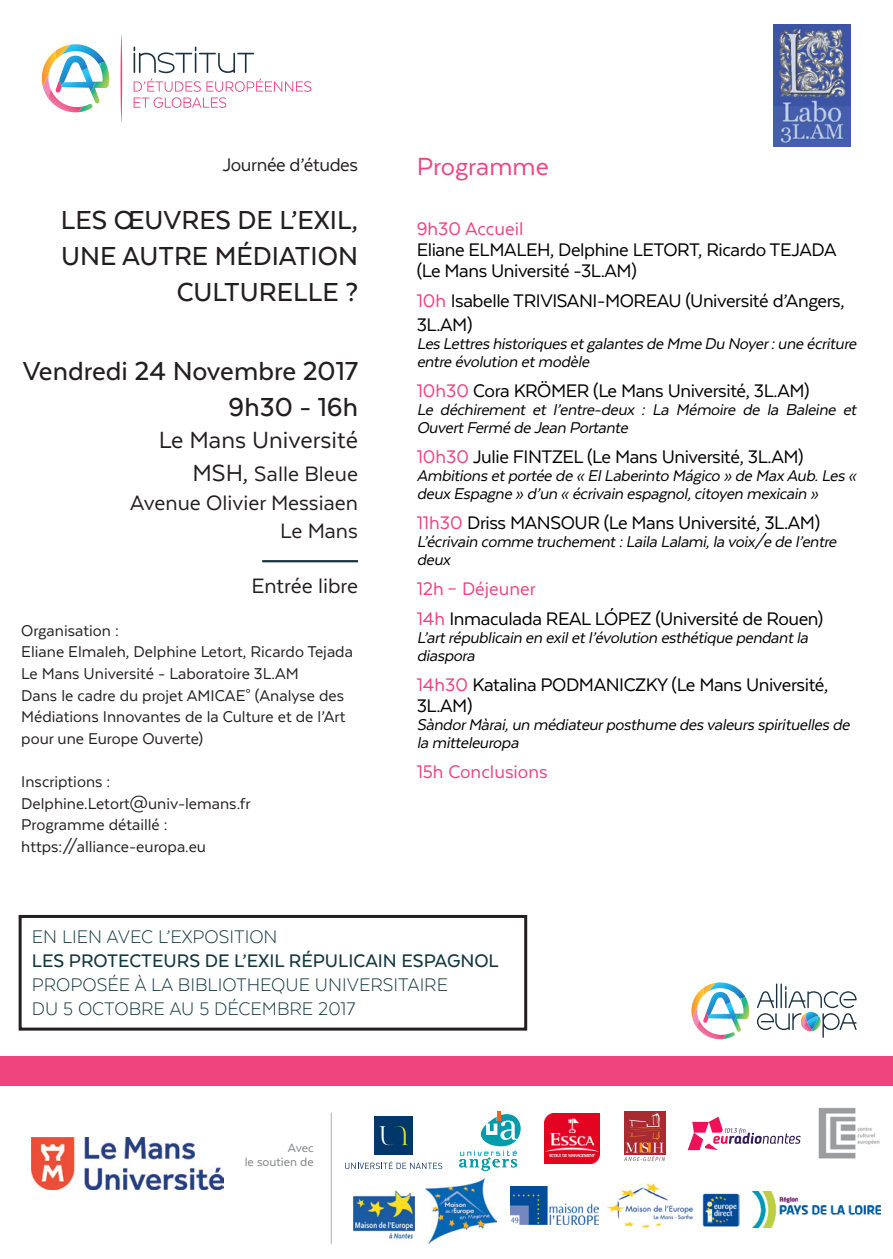
<style>
.page{position:relative;width:893px;height:1259px;background:#fff}
.page>*{position:absolute;margin:0;border:0;box-sizing:border-box;transform-origin:0 0}
.t1{font:500 30px/36px "Texta";color:#231f20;text-align:right}
.t2{font:28.5px "Texta";color:#ef447d}
.t3{font:27px "Texta";color:#231f20}
.t4{font:24px "Texta";color:#231f20}
.t5{font:21px/21px "Texta";letter-spacing:-.02em;color:#000001}
.t6{font:300 21px "Texta";color:#143941}
.t7{font:500 21px "Texta";color:#143941}
.t8{font:21px "Texta";color:#ef447d}
.t9{font:21px "Texta";letter-spacing:-.02em;color:#231f20}
.t10{font:italic 18px/18px "Texta";color:#000001}
.t11{font:18px/21.6px "Texta";color:#231f20}
.t12{font:13.8px "Texta";color:#808285}
.s1{font-size:27px}
.s2{color:#ef447d}
</style>
<div class="page">
<div style="left:0;top:1055px;width:893px;height:30px;background:#ef447d"></div>
<hr style="left:331px;top:1112px;width:1px;height:131px;background:#bcbdc0">
<svg style="left:345px;top:1161px;width:97px;height:8px"></svg>
<div style="left:374px;top:1116px;width:39px;height:39px;background:#013769"></div>
<svg style="left:379px;top:1126px;width:29px;height:19px"></svg>
<svg style="left:757px;top:983px;width:100px;height:54px"></svg>
<svg style="left:691px;top:982px;width:58px;height:57px"></svg>
<svg style="left:121px;top:35px;width:1px;height:87px"></svg>
<svg style="left:134px;top:47px;width:177px;height:61px"></svg>
<svg style="left:42px;top:44px;width:67px;height:68px"></svg>
<img style="left:606px;top:1183px;width:133px;height:46px">
<img style="left:353px;top:1190px;width:61px;height:49px">
<img style="left:511px;top:1186px;width:88px;height:38px">
<img style="left:425px;top:1178px;width:72px;height:65px">
<img style="left:818px;top:1107px;width:62px;height:52px">
<svg style="left:459px;top:1111px;width:62px;height:60px"></svg>
<svg style="left:688px;top:1116px;width:113px;height:34px"></svg>
<img style="left:32px;top:1137px;width:191px;height:52px">
<div style="left:624px;top:1110px;width:42px;height:44px;background:#a72b30"></div>
<svg style="left:624px;top:1113px;width:41px;height:48px"></svg>
<img style="left:752px;top:1191px;width:129px;height:36px">
<img style="left:545px;top:1113px;width:55px;height:50px">
<img style="left:773px;top:25px;width:78px;height:122px">
<div style="left:19px;top:915px;width:508px;height:115px;border:3px solid #231f20"></div>
<p class="t9" style="left:222px;top:154px;width:137px">Journée d’études</p>
<p class="t1" style="left:61px;top:201px;width:299px">LES ŒUVRES DE L’EXIL,</p>
<p class="t1" style="left:61px;top:237px;width:298px">UNE AUTRE MÉDIATION<br>CULTURELLE ?</p>
<p class="t1" style="left:23px;top:353px;width:337px">Vendredi 24 Novembre 2017</p>
<p class="t1" style="left:229px;top:389px;width:131px">9h30 - 16h</p>
<p class="t3" style="left:159px;top:426px;width:201px">Le Mans Université</p>
<p class="t4" style="left:192px;top:461px;width:167px"><span class="s1">MSH,</span> Salle Bleue</p>
<p class="t4" style="left:130px;top:490px;width:229px">Avenue Olivier Messiaen</p>
<p class="t4" style="left:280px;top:519px;width:79px">Le Mans</p>
<p class="t4" style="left:251px;top:573px;width:108px">Entrée libre</p>
<p class="t11" style="left:21px;top:619px;width:99px">Organisation :</p>
<p class="t11" style="left:21px;top:641px;width:333px">Eliane Elmaleh, Delphine Letort, Ricardo Tejada<br>Le Mans Université - Laboratoire 3L.AM</p>
<p class="t11" style="left:21px;top:684px;width:326px;text-align:justify">Dans le cadre du projet AMICAE° (Analyse des Médiations Innovantes de la Culture et de l’Art pour une Europe Ouverte)</p>
<p class="t11" style="left:21px;top:770px;width:231px">Inscriptions :<br>Delphine.Letort@univ-lemans.fr<br>Programme détaillé : https://alliance-europa.eu</p>
<p class="t2" style="left:417px;top:151px;width:134px">Programme</p>
<p class="t5" style="left:417px;top:217px;width:421px"><span class="s2">9h30 Accueil<br></span>Eliane ELMALEH, Delphine LETORT, Ricardo TEJADA</p>
<p class="t5" style="left:417px;top:259px;width:222px">(Le Mans Université -3L.AM)</p>
<p class="t5" style="left:417px;top:288px;width:429px;line-height:24px"><span class="s2">10h</span> Isabelle TRIVISANI-MOREAU (Université d’Angers,<br>3L.AM)</p>
<p class="t10" style="left:417px;top:334px;width:444px">Les Lettres historiques etgalantes de Mme Du Noyer:une écriture entre évolution etmodèle</p>
<p class="t5" style="left:417px;top:379px;width:394px"><span class="s2">10h30</span> Cora KRÖMER (Le Mans Université, 3L.AM)</p>
<p class="t10" style="left:417px;top:400px;width:444px">Le déchirement et l’entre-deux : La Mémoire de la Baleine et<br>OuvertFermé de Jean Portante</p>
<p class="t5" style="left:417px;top:445px;width:388px"><span class="s2">10h30</span> Julie FINTZEL (Le Mans Université, 3L.AM)</p>
<p class="t10" style="left:417px;top:466px;width:444px">Ambitions etportée de « ElLaberinto Mágico » de Max Aub.Les « deux Espagne » d’un « écrivain espagnol,citoyen mexicain »</p>
<p class="t5" style="left:417px;top:511px;width:405px"><span class="s2">11h30</span> Driss MANSOUR (Le Mans Université, 3L.AM)</p>
<p class="t10" style="left:417px;top:532px;width:424px">L’écrivain comme truchement:Laila Lalami,la voix/e de l’entre deux</p>
<p class="t8" style="left:417px;top:577px;width:120px">12h – Déjeuner</p>
<p class="t5" style="left:417px;top:607px;width:408px"><span class="s2">14h</span> Inmaculada REAL LÓPEZ (Université de Rouen)</p>
<p class="t10" style="left:417px;top:628px;width:396px">L’artrépublicain en exiletl’évolution esthétique pendantla diaspora</p>
<p class="t5" style="left:417px;top:673px;width:413px"><span class="s2">14h30</span> Katalina PODMANICZKY (Le Mans Université,<br>3L.AM)</p>
<p class="t10" style="left:417px;top:715px;width:438px">SàndorMàrai,un médiateurposthume des valeurs spirituelles de la mitteleuropa</p>
<p class="t8" style="left:417px;top:760px;width:133px">15h Conclusions</p>
<p class="t6" style="left:32px;top:925px;width:247px">EN LIEN AVEC L’EXPOSITION</p>
<p class="t7" style="left:32px;top:949px;width:469px">LES PROTECTEURS DE L’EXIL RÉPULICAIN ESPAGNOL</p>
<p class="t6" style="left:32px;top:973px;width:418px">PROPOSÉE À LA BIBLIOTHEQUE UNIVERSITAIRE</p>
<p class="t6" style="left:32px;top:997px;width:325px">DU 5 OCTOBRE AU 5 DÉCEMBRE 2017</p>
<p class="t12" style="left:288px;top:1140px;width:27px">Avec</p>
<p class="t12" style="left:245px;top:1155px;width:71px">le soutien de</p>
</div>
